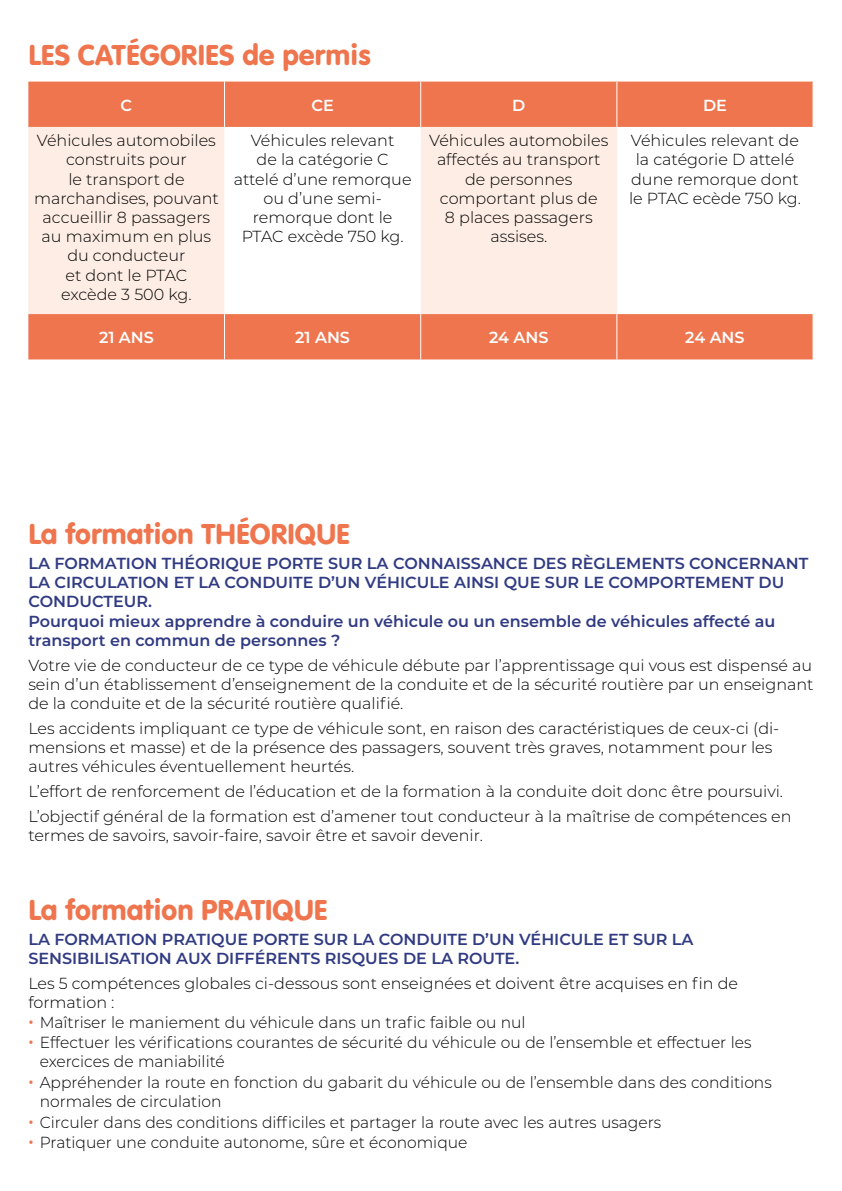
<style>
.page{position:relative;width:842px;height:1191px;background:#fff}
.page>*{position:absolute;margin:0;border:0;box-sizing:border-box;transform-origin:0 0}
.t1{font:30px "VAG Rundschrift D";color:#ee754d}
.t2{font:300 16px/19.2px "Montserrat";color:#000}
.t3{font:600 16px/19.2px "Montserrat";color:#313b82}
.t4{font:600 16px "Montserrat";color:#fff}
.s1{font-family:"Roboto";font-weight:400;color:#ee754d}
</style>
<div class="page">
<div style="left:28px;top:82px;width:784px;height:45px;background:#ee754d"></div>
<div style="left:28px;top:127px;width:196px;height:187px;background:#fdede4"></div>
<div style="left:421px;top:127px;width:196px;height:187px;background:#fdede4"></div>
<div style="left:28px;top:314px;width:784px;height:45px;background:#ee754d"></div>
<hr style="left:224px;top:82px;width:1px;height:45px;background:#fff">
<hr style="left:420px;top:82px;width:1px;height:45px;background:#fff">
<hr style="left:616px;top:82px;width:1px;height:45px;background:#fff">
<hr style="left:224px;top:314px;width:1px;height:45px;background:#fff">
<hr style="left:420px;top:314px;width:1px;height:45px;background:#fff">
<hr style="left:616px;top:314px;width:1px;height:45px;background:#fff">
<h1 class="t1" style="left:28px;top:37px;width:344px">LES CATÉGORIES de permis</h1>
<p class="t4" style="left:121px;top:94px;width:13px">C</p>
<p class="t4" style="left:311px;top:94px;width:24px">CE</p>
<p class="t4" style="left:512px;top:94px;width:15px">D</p>
<p class="t4" style="left:703px;top:94px;width:25px">DE</p>
<p class="t2" style="left:34px;top:130px;width:186px;text-align:center">Véhicules automobiles construits pour<br>le transport de marchandises, pouvant accueillir 8 passagers au maximum en plus du conducteur<br>et dont le PTAC<br>excède 3 500 kg.</p>
<p class="t2" style="left:234px;top:130px;width:179px;text-align:center">Véhicules relevant<br>de la catégorie C attelé d’une remorque ou d’une semi&shy;remorque dont le<br>PTAC excède 750 kg.</p>
<p class="t2" style="left:429px;top:130px;width:181px;text-align:center">Véhicules automobiles affectés au transport de personnes comportant plus de<br>8 places passagers assises.</p>
<p class="t2" style="left:629px;top:130px;width:173px;text-align:center">Véhicules relevant de la catégorie D attelé dune remorque dont le PTAC ecède 750 kg.</p>
<p class="t4" style="left:99px;top:325px;width:56px">21 ANS</p>
<p class="t4" style="left:295px;top:325px;width:56px">21 ANS</p>
<p class="t4" style="left:489px;top:325px;width:61px">24 ANS</p>
<p class="t4" style="left:685px;top:325px;width:61px">24 ANS</p>
<h1 class="t1" style="left:28px;top:516px;width:323px">La formation THÉORIQUE</h1>
<p class="t3" style="left:28px;top:553px;width:782px">LA FORMATION THÉORIQUE PORTE SUR LA CONNAISSANCE DES RÈGLEMENTS CONCERNANT LA CIRCULATION ET LA CONDUITE D’UN VÉHICULE AINSI QUE SUR LE COMPORTEMENT DU CONDUCTEUR.<br>Pourquoi mieux apprendre à conduire un véhicule ou un ensemble de véhicules affecté au transport en commun de personnes ?</p>
<p class="t2" style="left:28px;top:655px;width:787px;text-align:justify">Votre vie de conducteur de ce type de véhicule débute par l’apprentissage qui vous est dispensé au sein d’un établissement d’enseignement de la conduite et de la sécurité routière par un enseignant de la conduite et de la sécurité routière qualifié.</p>
<p class="t2" style="left:28px;top:718px;width:752px">Les accidents impliquant ce type de véhicule sont, en raison des caractéristiques de ceux-ci (di&shy;mensions et masse) et de la présence des passagers, souvent très graves, notamment pour les autres véhicules éventuellement heurtés.</p>
<p class="t2" style="left:28px;top:778px;width:765px;line-height:24.8px">L’effort de renforcement de l’éducation et de la formation à la conduite doit donc être poursuivi.<br>L’objectif général de la formation est d’amener tout conducteur à la maîtrise de compétences en</p>
<p class="t2" style="left:28px;top:825px;width:456px">termes de savoirs, savoir-faire, savoir être et savoir devenir.</p>
<h1 class="t1" style="left:28px;top:892px;width:301px">La formation PRATIQUE</h1>
<p class="t3" style="left:28px;top:929px;width:667px">LA FORMATION PRATIQUE PORTE SUR LA CONDUITE D’UN VÉHICULE ET SUR LA<br>SENSIBILISATION AUX DIFFÉRENTS RISQUES DE LA ROUTE.</p>
<p class="t2" style="left:28px;top:973px;width:711px">Les 5 compétences globales ci-dessous sont enseignées et doivent être acquises en fin de formation :</p>
<p class="t2" style="left:28px;top:1011px;width:499px"><span class="s1">•</span> Maîtriser le maniement du véhicule dans un trafic faible ou nul</p>
<p class="t2" style="left:40px;top:1032px;width:713px;text-indent:-11px"><span class="s1">•</span> Effectuer les vérifications courantes de sécurité du véhicule ou de l’ensemble et effectuer les exercices de maniabilité</p>
<p class="t2" style="left:40px;top:1072px;width:734px;text-indent:-11px"><span class="s1">•</span> Appréhender la route en fonction du gabarit du véhicule ou de l’ensemble dans des conditions normales de circulation</p>
<p class="t2" style="left:28px;top:1112px;width:634px"><span class="s1">•</span> Circuler dans des conditions difficiles et partager la route avec les autres usagers</p>
<p class="t2" style="left:28px;top:1132px;width:441px"><span class="s1">•</span> Pratiquer une conduite autonome, sûre et économique</p>
</div>
